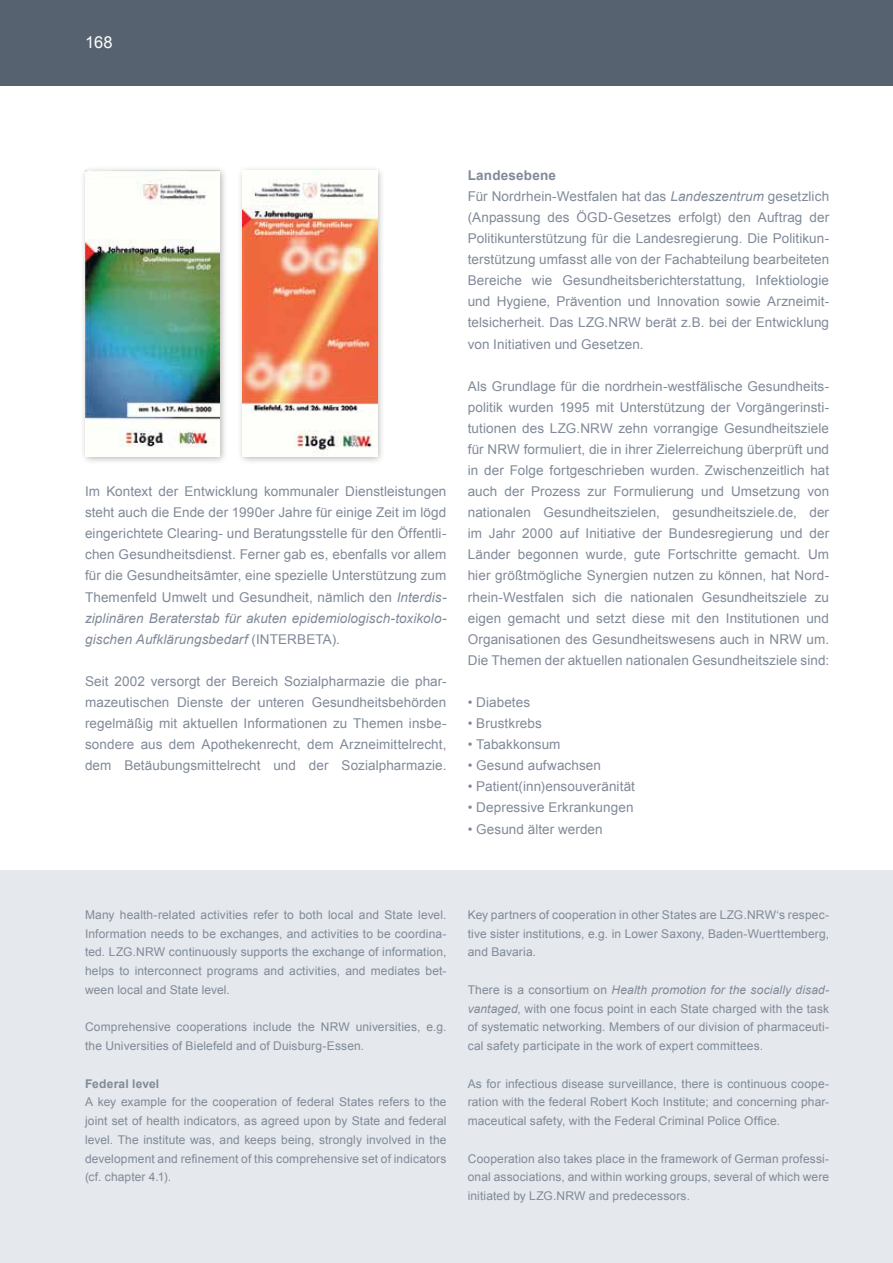
<style>
.page{position:relative;width:893px;height:1263px;background:#fff}
.page>*{position:absolute;margin:0;border:0;box-sizing:border-box;transform-origin:0 0}
.t1{font:16.5px "Arial";color:#fff}
.t2{font:13.5px/21.1px "Arial";letter-spacing:.005em;color:#808a98;text-align:justify}
.t3{font:12px/18.8px "Arial";letter-spacing:.01em;color:#808a98;text-align:justify}
.t4{font:700 12px "Arial";letter-spacing:.015em;color:#808a98}
.s1{font-style:italic}
.s2{font-weight:700}
</style>
<div class="page">
<div style="left:0;top:870px;width:893px;height:393px;background:#e5e8ec"></div>
<div style="left:0;top:0;width:893px;height:85px;background:#576271"></div>
<div style="left:80px;top:165px;width:148px;height:299px;background:#000;opacity:.3"></div>
<img style="left:85px;top:171px;width:134px;height:285px">
<div style="left:237px;top:165px;width:148px;height:299px;background:#000;opacity:.3"></div>
<img style="left:243px;top:171px;width:134px;height:285px">
<p class="t1" style="left:85px;top:32px;width:29px">168</p>
<p class="t2" style="left:85px;top:481px;width:363px">Im Kontext der Entwicklung kommunaler Dienstleistungen steht auch die Ende der 1990er Jahre für einige Zeit im lögd eingerichtete Clearing- und Beratungsstelle für den Öffentli&shy;chen Gesundheitsdienst. Ferner gab es, ebenfalls vor allem für die Gesundheitsämter, eine spezielle Unterstützung zum Themenfeld Umwelt und Gesundheit, nämlich den <span class="s1">Interdis&shy;ziplinären Beraterstab für akuten epidemiologisch-toxikolo&shy;gischen Aufklärungsbedarf</span> (INTERBETA).</p>
<p class="t2" style="left:85px;top:671px;width:363px">Seit 2002 versorgt der Bereich Sozialpharmazie die phar&shy;mazeutischen Dienste der unteren Gesundheitsbehörden regelmäßig mit aktuellen Informationen zu Themen insbe&shy;sondere aus dem Apothekenrecht, dem Arzneimittelrecht, dem Betäubungsmittelrecht und der Sozialpharmazie.</p>
<p class="t2" style="left:468px;top:165px;width:363px;text-align:left"><span class="s2">Landesebene<br></span>Für Nordrhein-Westfalen hat das <span class="s1">Landeszentrum</span> gesetzlich (Anpassung des ÖGD-Gesetzes erfolgt) den Auftrag der Politikunterstützung für die Landesregierung. Die Politikun&shy;terstützung umfasst alle von der Fachabteilung bearbeiteten Bereiche wie Gesundheitsberichterstattung, Infektiologie und Hygiene, Prävention und Innovation sowie Arzneimit&shy;telsicherheit. Das LZG.NRW berät z.B. bei der Entwicklung von Initiativen und Gesetzen.</p>
<p class="t2" style="left:468px;top:375px;width:363px">Als Grundlage für die nordrhein-westfälische Gesundheits&shy;politik wurden 1995 mit Unterstützung der Vorgängerinsti&shy;tutionen des LZG.NRW zehn vorrangige Gesundheitsziele für NRW formuliert, die in ihrer Zielerreichung überprüft und in der Folge fortgeschrieben wurden. Zwischenzeitlich hat auch der Prozess zur Formulierung und Umsetzung von nationalen Gesundheitszielen, gesundheitsziele.de, der im Jahr 2000 auf Initiative der Bundesregierung und der Länder begonnen wurde, gute Fortschritte gemacht. Um hier größtmögliche Synergien nutzen zu können, hat Nord&shy;rhein-Westfalen sich die nationalen Gesundheitsziele zu eigen gemacht und setzt diese mit den Institutionen und Organisationen des Gesundheitswesens auch in NRW um.<br>Die Themen der aktuellen nationalen Gesundheitsziele sind:</p>
<p class="t2" style="left:468px;top:692px;width:64px">• Diabetes</p>
<p class="t2" style="left:468px;top:713px;width:76px">• Brustkrebs</p>
<p class="t2" style="left:468px;top:734px;width:94px">• Tabakkonsum</p>
<p class="t2" style="left:468px;top:755px;width:135px">• Gesund aufwachsen</p>
<p class="t2" style="left:468px;top:776px;width:169px">• Patient(inn)ensouveränität</p>
<p class="t2" style="left:468px;top:797px;width:167px">• Depressive Erkrankungen</p>
<p class="t2" style="left:468px;top:818px;width:136px">• Gesund älter werden</p>
<p class="t3" style="left:85px;top:905px;width:363px">Many health-related activities refer to both local and State level.<br>Information needs to be exchanges, and activities to be coordina&shy;ted. LZG.NRW continuously supports the exchange of information, helps to interconnect programs and activities, and mediates bet&shy;ween local and State level.</p>
<p class="t3" style="left:85px;top:1018px;width:363px">Comprehensive cooperations include the NRW universities, e.g. the Universities of Bielefeld and of Duisburg-Essen.</p>
<p class="t4" style="left:85px;top:1075px;width:76px">Federal level</p>
<p class="t3" style="left:85px;top:1093px;width:363px">A key example for the cooperation of federal States refers to the joint set of health indicators, as agreed upon by State and federal level. The institute was, and keeps being, strongly involved in the development and refinement of this comprehensive set of indicators (cf. chapter 4.1).</p>
<p class="t3" style="left:468px;top:905px;width:363px">Key partners of cooperation in other States are LZG.NRW‘s respec&shy;tive sister institutions, e.g. in Lower Saxony, Baden-Wuerttemberg, and Bavaria.</p>
<p class="t3" style="left:468px;top:980px;width:363px">There is a consortium on <span class="s1">Health promotion for the socially disad&shy;vantaged</span>, with one focus point in each State charged with the task of systematic networking. Members of our division of pharmaceuti&shy;cal safety participate in the work of expert committees.</p>
<p class="t3" style="left:468px;top:1074px;width:363px">As for infectious disease surveillance, there is continuous coope&shy;ration with the federal Robert Koch Institute; and concerning phar&shy;maceutical safety, with the Federal Criminal Police Office.</p>
<p class="t3" style="left:468px;top:1149px;width:363px">Cooperation also takes place in the framework of German professi&shy;onal associations, and within working groups, several of which were initiated by LZG.NRW and predecessors.</p>
</div>
